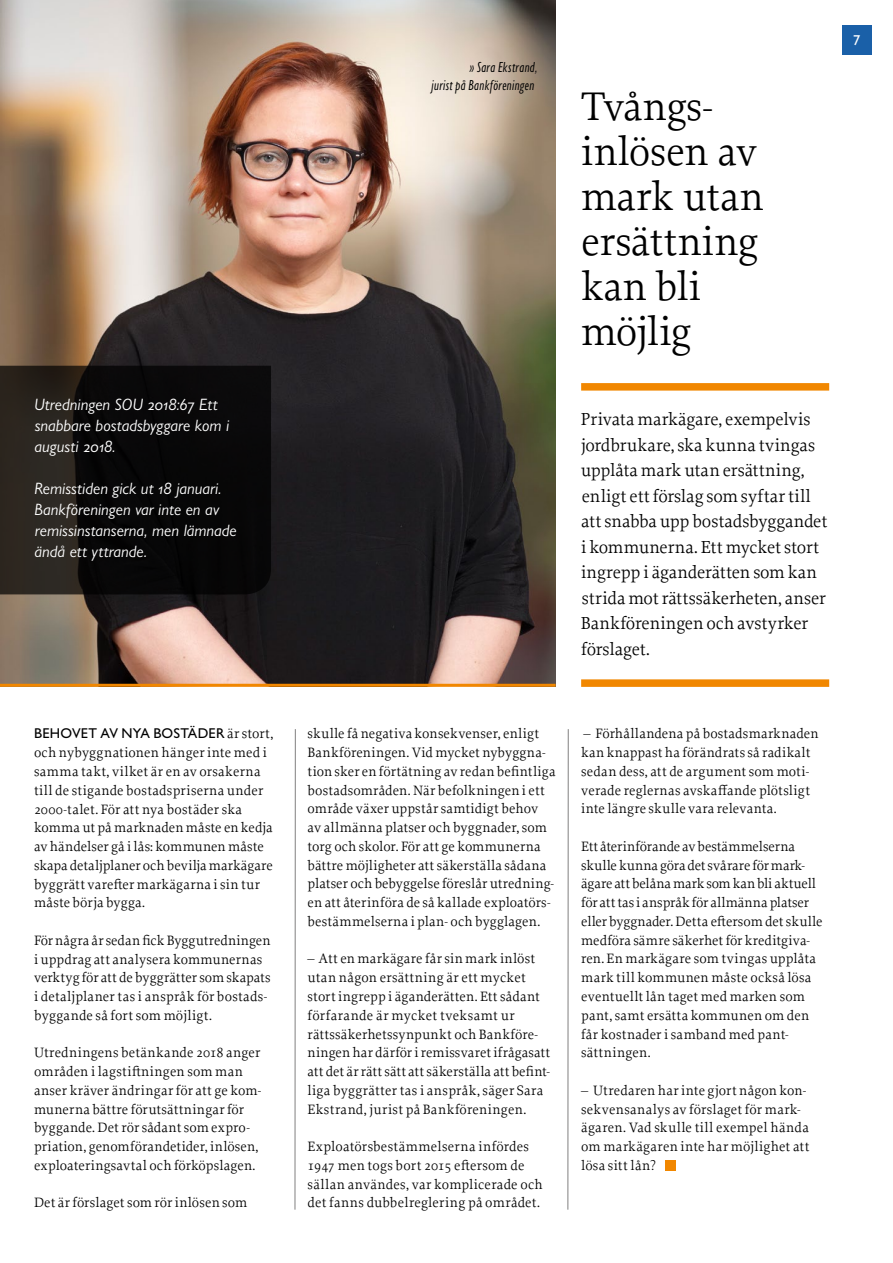
<style>
.page{position:relative;width:893px;height:1263px;background:#fff}
.page>*{position:absolute;margin:0;border:0;box-sizing:border-box;transform-origin:0 0}
.t1{font:42px/45px "Proforma";letter-spacing:-.01em;color:#000}
.t2{font:18.3px/25.5px "Proforma";letter-spacing:-.005em;color:#000}
.t3{font:italic 16.5px/21px "Gill Sans Nova";color:#fff}
.t4{font:italic condensed 15px/18px "Gill Sans Nova";letter-spacing:.025em;color:#000;text-align:right}
.t5{font:14.25px/18.8px "Proforma";letter-spacing:.01em;color:#000}
.t6{font:500 14.25px "Gill Sans Nova";letter-spacing:.015em;color:#000}
.t7{font:14.25px "Gill Sans";color:#fff}
.s1{font-family:"Proforma";font-weight:400}
</style>
<div class="page">
<div style="left:842px;top:26px;width:30px;height:29px;background:#1a60a8"></div>
<img style="left:0;top:0;width:556px;height:684px">
<div style="left:581px;top:383px;width:248px;height:8px;background:#f18700"></div>
<div style="left:581px;top:679px;width:248px;height:8px;background:#f18700"></div>
<svg style="left:0;top:366px;width:271px;height:228px;fill:#090809"></svg>
<hr style="left:295px;top:729px;width:1px;height:481px;background:#818080">
<hr style="left:568px;top:729px;width:1px;height:481px;background:#818080">
<hr style="left:0;top:684px;width:556px;height:3px;background:#f18700">
<div style="left:665px;top:1160px;width:11px;height:10px;background:#f18700"></div>
<p class="t3" style="left:34px;top:394px;width:196px">Utredningen SOU 2018:67 Ett snabbare bostadsbyggare kom i augusti 2018.</p>
<p class="t3" style="left:34px;top:478px;width:204px">Remisstiden gick ut 18 januari.<br>Bankföreningen var inte en av remissinstanserna, men lämnade ändå ett yttrande.</p>
<p class="t6" style="left:34px;top:725px;width:241px">BEHOVET AV NYA BOSTÄDER <span class="s1">är stort,</span></p>
<p class="t5" style="left:34px;top:743px;width:240px">och nybyggnationen hänger inte med i samma takt, vilket är en av orsakerna till de stigande bostadspriserna under 2000-talet. För att nya bostäder ska komma ut på marknaden måste en kedja av händelser gå i lås: kommunen måste skapa detaljplaner och bevilja markägare byggrätt varefter markägarna i sin tur måste börja bygga.</p>
<p class="t5" style="left:34px;top:930px;width:238px">För några år sedan fick Byggutredningen i uppdrag att analysera kommunernas verktyg för att de byggrätter som skapats i detaljplaner tas i anspråk för bostads&shy;byggande så fort som möjligt.</p>
<p class="t5" style="left:34px;top:1043px;width:229px">Utredningens betänkande 2018 anger områden i lagstiftningen som man anser kräver ändringar för att ge kom&shy;munerna bättre förutsättningar för byggande. Det rör sådant som expro&shy;priation, genomförandetider, inlösen, exploateringsavtal och förköpslagen.</p>
<p class="t5" style="left:34px;top:1193px;width:215px">Det är förslaget som rör inlösen som</p>
<p class="t4" style="left:431px;top:58px;width:108px">» Sara Ekstrand,<br>jurist på Bankföreningen</p>
<h1 class="t1" style="left:581px;top:84px;width:184px">Tvångs-- inlösen av mark utan ersättning kan bli möjlig</h1>
<p class="t2" style="left:581px;top:406px;width:248px">Privata markägare, exempelvis jordbrukare, ska kunna tvingas upplåta mark utan ersättning, enligt ett förslag som syftar till att snabba upp bostadsbyggandet i kommunerna. Ett mycket stort ingrepp i äganderätten som kan strida mot rättssäkerheten, anser<br>Bankföreningen och avstyrker förslaget.</p>
<p class="t7" style="left:853px;top:32px;width:9px">7</p>
<p class="t5" style="left:308px;top:724px;width:250px">skulle få negativa konsekvenser, enligt Bankföreningen. Vid mycket nybyggna&shy;tion sker en förtätning av redan befintliga bostadsområden. När befolkningen i ett område växer uppstår samtidigt behov<br>av allmänna platser och byggnader, som torg och skolor. För att ge kommunerna bättre möjligheter att säkerställa sådana platser och bebyggelse föreslår utredning-- en att återinföra de så kallade exploatörs&shy;bestämmelserna i plan- och bygglagen.</p>
<p class="t5" style="left:308px;top:949px;width:244px">– Att en markägare får sin mark inlöst utan någon ersättning är ett mycket stort ingrepp i äganderätten. Ett sådant förfarande är mycket tveksamt ur rättssäkerhetssynpunkt och Bankföre&shy;ningen har därför i remissvaret ifrågasatt att det är rätt sätt att säkerställa att befint&shy;liga byggrätter tas i anspråk, säger Sara Ekstrand, jurist på Bankföreningen.</p>
<p class="t5" style="left:308px;top:1137px;width:237px">Exploatörsbestämmelserna infördes 1947 men togs bort 2015 eftersom de sällan användes, var komplicerade och det fanns dubbelreglering på området.</p>
<p class="t5" style="left:581px;top:724px;width:239px">– Förhållandena på bostadsmarknaden kan knappast ha förändrats så radikalt sedan dess, att de argument som moti&shy;verade reglernas avskaffande plötsligt inte längre skulle vara relevanta.</p>
<p class="t5" style="left:581px;top:837px;width:243px">Ett återinförande av bestämmelserna skulle kunna göra det svårare för mark--- ägare att belåna mark som kan bli aktuell för att tas i anspråk för allmänna platser eller byggnader. Detta eftersom det skulle medföra sämre säkerhet för kreditgiva&shy;ren. En markägare som tvingas upplåta mark till kommunen måste också lösa eventuellt lån taget med marken som pant, samt ersätta kommunen om den får kostnader i samband med pant-- sättningen.</p>
<p class="t5" style="left:581px;top:1080px;width:230px">– Utredaren har inte gjort någon kon-- sekvensanalys av förslaget för mark&shy;ägaren. Vad skulle till exempel hända om markägaren inte har möjlighet att lösa sitt lån?</p>
</div>
